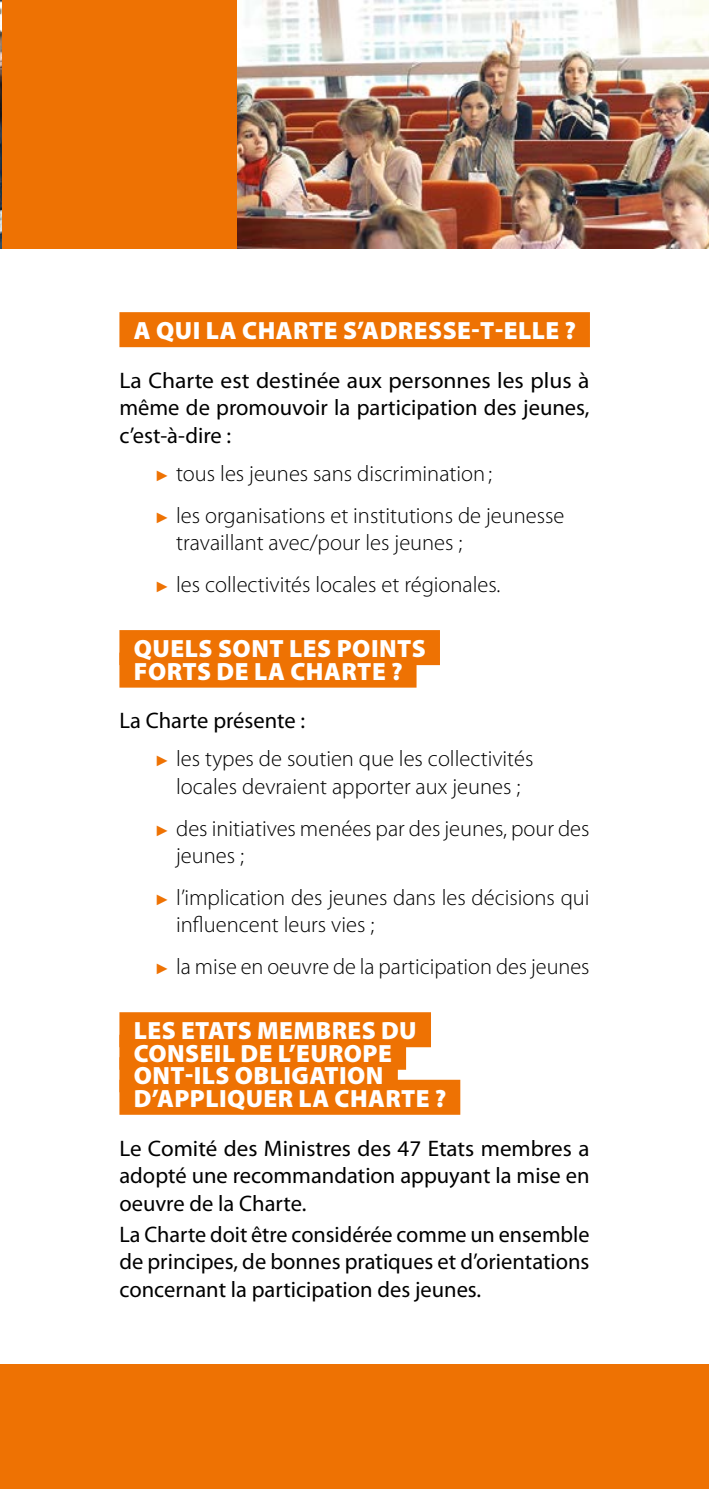
<style>
.page{position:relative;width:709px;height:1489px;background:#fff}
.page>*{position:absolute;margin:0;border:0;box-sizing:border-box;transform-origin:0 0}
.t1{font:900 25px/22.5px "Myriad Pro";letter-spacing:.015em;color:#fff}
.t2{font:300 22.5px/41.8px "Myriad Pro";color:#000}
.t3{font:22.5px/27.5px "Myriad Pro";color:#000;text-align:justify}
.t4{font:22.5px/27.5px "Myriad Pro";color:#000;text-align:justify;scale:1.04 1}
.s1{font-family:"Arial";font-weight:400;font-size:15px;color:#ee7203}
.s2{font-weight:400}
</style>
<div class="page">
<img style="left:237px;top:0;width:472px;height:248px">
<div style="left:1px;top:0;width:236px;height:248px;background:#ee7203"></div>
<img style="left:0;top:0;width:1px;height:248px">
<div style="left:119px;top:312px;width:471px;height:35px;background:#ee7203"></div>
<div style="left:119px;top:630px;width:321px;height:35px;background:#ee7203"></div>
<div style="left:119px;top:652px;width:297px;height:35px;background:#ee7203"></div>
<div style="left:119px;top:1012px;width:312px;height:35px;background:#ee7203"></div>
<div style="left:119px;top:1034px;width:287px;height:35px;background:#ee7203"></div>
<div style="left:119px;top:1057px;width:279px;height:35px;background:#ee7203"></div>
<div style="left:119px;top:1079px;width:341px;height:35px;background:#ee7203"></div>
<div style="left:0;top:1363px;width:709px;height:125px;background:#ee7203"></div>
<p class="t1" style="left:134px;top:318px;width:443px">A QUI LA CHARTE S’ADRESSE-T-ELLE ?</p>
<p class="t4" style="left:119px;top:366px;width:453px">La Charte est destinée aux personnes les plus à même de promouvoir la participation des jeunes, c’est-à-dire :</p>
<p class="t2" style="left:155px;top:452px;width:411px"><span class="s1">►</span> tous les jeunes sans discrimination;<br><span class="s1">►</span> les organisations et institutions de jeunesse</p>
<p class="t2" style="left:155px;top:521px;width:347px;text-indent:21px">travaillant avec/pour les jeunes ;<br><span class="s1">►</span> les collectivités locales et régionales.</p>
<p class="t1" style="left:134px;top:636px;width:293px">QUELS SONT LES POINTS<br>FORTS DE LA CHARTE ?</p>
<p class="t2" style="left:155px;top:701px;width:380px;line-height:38.2px;text-indent:-35px"><span class="s2">La Charte présente :<br></span><span class="s1">►</span> les types de soutien que les collectivités</p>
<p class="t2" style="left:155px;top:765px;width:436px;text-indent:21px">locales devraient apporter aux jeunes ;<br><span class="s1">►</span> des initiatives menées par des jeunes, pour des</p>
<p class="t2" style="left:155px;top:834px;width:436px;text-indent:21px">jeunes ;<br><span class="s1">►</span> l’implication des jeunes dans les décisions qui</p>
<p class="t2" style="left:155px;top:903px;width:436px;text-indent:21px">influencent leurs vies ;<br><span class="s1">►</span> la mise en oeuvre de la participation des jeunes</p>
<p class="t1" style="left:134px;top:1018px;width:314px">LES ETATS MEMBRES DU<br>CONSEIL DE L’EUROPE<br>ONT-ILS OBLIGATION<br>D’APPLIQUER LA CHARTE ?</p>
<p class="t3" style="left:119px;top:1133px;width:471px">Le Comité des Ministres des 47 Etats membres a adopté une recommandation appuyant la mise en oeuvre de la Charte.</p>
<p class="t3" style="left:119px;top:1219px;width:471px">La Charte doit être considérée comme un ensemble de principes, de bonnes pratiques et d’orientations concernant la participation des jeunes.</p>
</div>
